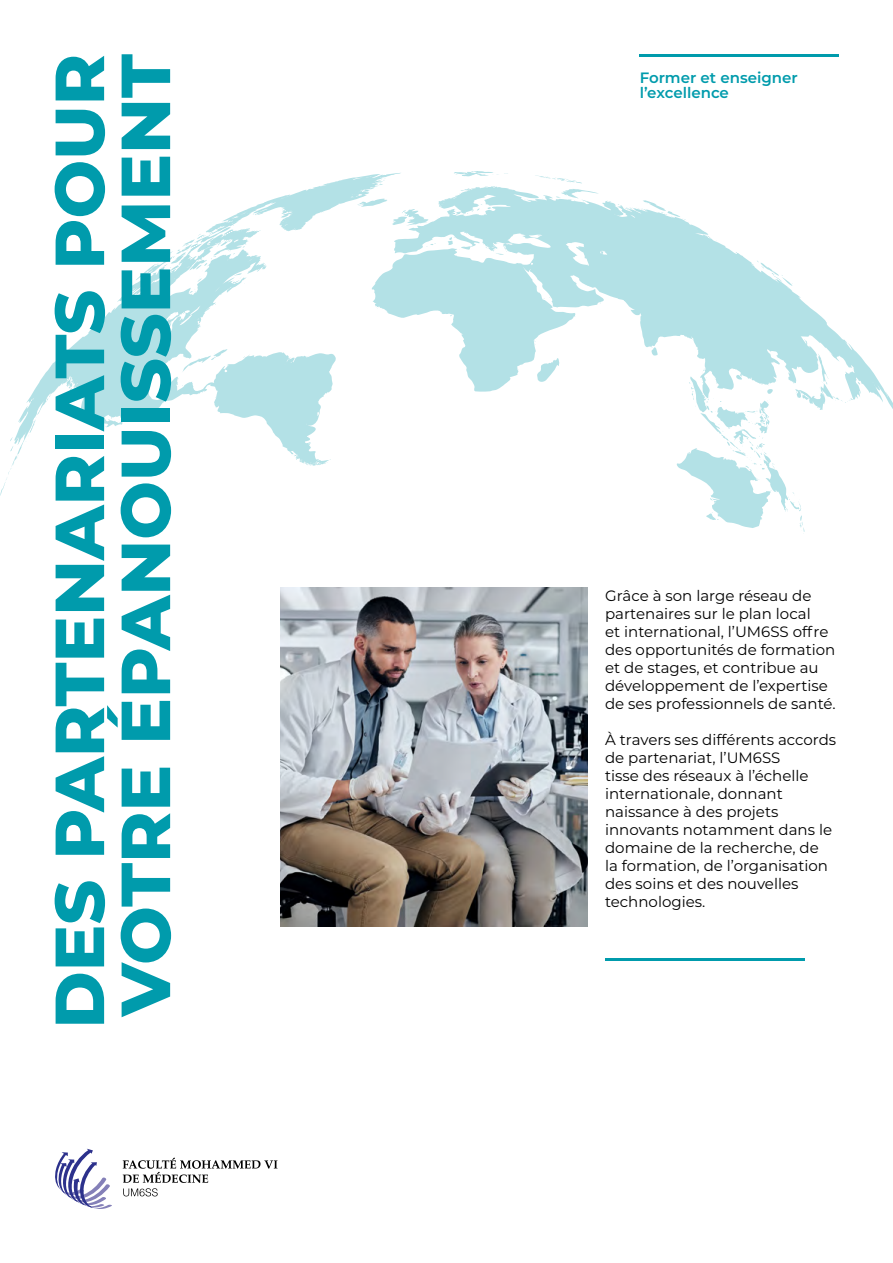
<style>
.page{position:relative;width:893px;height:1263px;background:#fff}
.page>*{position:absolute;margin:0;border:0;box-sizing:border-box;transform-origin:0 0}
.t1{font:800 69.3px/66px "Montserrat";color:#009bac}
.t2{font:15px/18px "Montserrat";color:#000}
.t3{font:600 15px/15px "Montserrat";color:#009bac}
</style>
<div class="page">
<svg style="left:0;top:171px;width:893px;height:361px"></svg>
<hr style="left:605px;top:958px;width:199px;height:3px;background:#009bac">
<img style="left:280px;top:588px;width:308px;height:338px">
<hr style="left:640px;top:54px;width:199px;height:3px;background:#009bac">
<svg style="left:55px;top:1149px;width:57px;height:60px"></svg>
<svg style="left:123px;top:1158px;width:154px;height:38px"></svg>
<h1 class="t1" style="left:43px;top:1028px;width:976px;rotate:-90deg">DES PARTENARIATS POUR<br>VOTRE ÉPANOUISSEMENT</h1>
<p class="t3" style="left:640px;top:69px;width:160px">Former et enseigner l’excellence</p>
<p class="t2" style="left:605px;top:586px;width:232px">Grâce à son large réseau de partenaires sur le plan local<br>et international, l’UM6SS offre des opportunités de formation et de stages, et contribue au développement de l’expertise de ses professionnels de santé.</p>
<p class="t2" style="left:605px;top:730px;width:233px">À travers ses différents accords de partenariat, l’UM6SS<br>tisse des réseaux à l’échelle internationale, donnant naissance à des projets innovants notamment dans le domaine de la recherche, de<br>la formation, de l’organisation des soins et des nouvelles technologies.</p>
</div>
